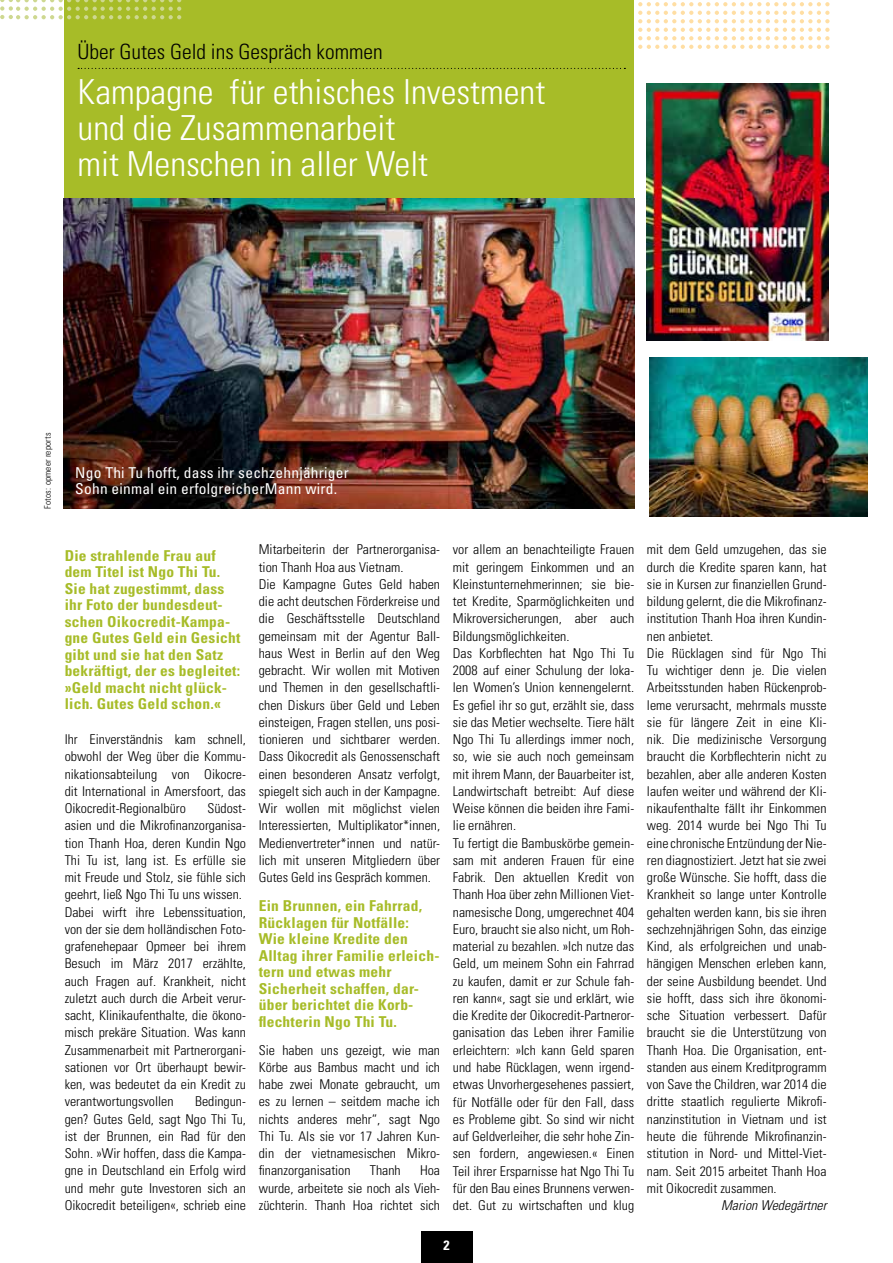
<style>
.page{position:relative;width:893px;height:1263px;background:#fff}
.page>*{position:absolute;margin:0;border:0;box-sizing:border-box;transform-origin:0 0}
.oik_h1{font:300 condensed 34.5px/36px "Univers";color:#fff}
.oik_h2{font:300 condensed 21px "Univers";color:#000}
.oik_h3{font:700 condensed 15px/16.5px "Univers";letter-spacing:.015em;color:#a7bc28}
.bildunterschrift{font:condensed 15px/16.5px "Univers";letter-spacing:.015em;color:#fff}
.oik_body_1st{font:300 condensed 13.5px/17.2px "Univers";color:#000;text-align:justify}
.oik_body_1st-2{font:italic 300 condensed 13.5px "Univers";color:#000}
.Seitenzahl{font:700 condensed 13.5px "Univers";color:#fff}
.bildnachweis{font:300 condensed 9px "Univers";letter-spacing:.015em;color:#000}
</style>
<div class="page">
<svg style="left:638px;top:2px;width:191px;height:47px"></svg>
<div style="left:65px;top:0;width:569px;height:208px;background:#a7bc28"></div>
<svg style="left:78px;top:68px;width:547px;height:1px"></svg>
<svg style="left:0;top:0;width:181px;height:19px"></svg>
<img style="left:63px;top:198px;width:571px;height:311px">
<img style="left:647px;top:84px;width:181px;height:256px">
<img style="left:650px;top:357px;width:217px;height:160px">
<div style="left:421px;top:1231px;width:51px;height:32px;background:#000"></div>
<p class="oik_h2" style="left:78px;top:39px;width:307px">Über Gutes Geld ins Gespräch kommen</p>
<p class="oik_h1" style="left:78px;top:74px;width:469px">Kampagne für ethisches Investment und die Zusammenarbeit<br>mit Menschen in aller Welt</p>
<p class="bildnachweis" style="left:42px;top:509px;width:77px;rotate:-90deg">Fotos: opmeer reports</p>
<p class="bildunterschrift" style="left:75px;top:464px;width:275px">Ngo Thi Tu hofft, dass ihr sechzehnjähriger<br>Sohn einmal ein erfolgreicherMann wird.</p>
<p class="oik_h3" style="left:65px;top:547px;width:177px">Die strahlende Frau auf dem Titel ist Ngo Thi Tu.<br>Sie hat zugestimmt, dass ihr Foto der bundesdeut&shy;schen Oikocredit-Kampa&shy;gne Gutes Geld ein Gesicht gibt und sie hat den Satz bekräftigt, der es begleitet: »Geld macht nicht glück&shy;lich. Gutes Geld schon.«</p>
<p class="oik_body_1st" style="left:65px;top:731px;width:183px">Ihr Einverständnis kam schnell, obwohl der Weg über die Kommu&shy;nikationsabteilung von Oikocre&shy;dit International in Amersfoort, das Oikocredit-Regionalbüro</p>
<p class="oik_body_1st" style="left:65px;top:800px;width:183px;text-indent:143px">Südost&shy;asien und die Mikrofinanzorganisa&shy;tion Thanh Hoa, deren Kundin Ngo Thi Tu ist, lang ist. Es erfülle sie mit Freude und Stolz, sie fühle sich geehrt, ließ Ngo Thi Tu uns wissen.</p>
<p class="oik_body_1st" style="left:65px;top:903px;width:183px">Dabei wirft ihre Lebenssituation, von der sie dem holländischen Foto&shy;grafenehepaar Opmeer bei ihrem Besuch im März 2017 erzählte, auch Fragen auf. Krankheit, nicht zuletzt auch durch die Arbeit verur&shy;sacht, Klinikaufenthalte, die ökono&shy;misch prekäre Situation. Was kann Zusammenarbeit mit Partnerorgani&shy;sationen vor Ort überhaupt bewir&shy;ken, was bedeutet da ein Kredit zu verantwortungsvollen</p>
<p class="oik_body_1st" style="left:65px;top:1093px;width:183px;text-indent:130px">Bedingun&shy;gen? Gutes Geld, sagt Ngo Thi Tu, ist der Brunnen, ein Rad für den Sohn. »Wir hoffen, dass die Kampa&shy;gne in Deutschland ein Erfolg wird und mehr gute Investoren sich an Oikocredit beteiligen«, schrieb eine</p>
<p class="oik_body_1st" style="left:259px;top:541px;width:183px">Mitarbeiterin der Partnerorganisa&shy;tion Thanh Hoa aus Vietnam.</p>
<p class="oik_body_1st" style="left:259px;top:575px;width:183px">Die Kampagne Gutes Geld haben die acht deutschen Förderkreise und die Geschäftsstelle Deutschland gemeinsam mit der Agentur Ball&shy;haus West in Berlin auf den Weg gebracht. Wir wollen mit Motiven und Themen in den gesellschaftli&shy;chen Diskurs über Geld und Leben einsteigen, Fragen stellen, uns posi&shy;tionieren und sichtbarer werden.<br>Dass Oikocredit als Genossenschaft einen besonderen Ansatz verfolgt, spiegelt sich auch in der Kampagne.<br>Wir wollen mit möglichst vielen Interessierten, Multiplikator*innen, Medienvertreter*innen und natür&shy;lich mit unseren Mitgliedern über Gutes Geld ins Gespräch kommen.</p>
<p class="oik_h3" style="left:259px;top:898px;width:182px">Ein Brunnen, ein Fahrrad,<br>Rücklagen für Notfälle:<br>Wie kleine Kredite den<br>Alltag ihrer Familie erleich&shy;tern und etwas mehr<br>Sicherheit schaffen, dar&shy;über berichtet die Korb&shy;flechterin Ngo Thi Tu.</p>
<p class="oik_body_1st" style="left:259px;top:1041px;width:183px">Sie haben uns gezeigt, wie man Körbe aus Bambus macht und ich habe zwei Monate gebraucht, um es zu lernen – seitdem mache ich nichts anderes mehr“, sagt Ngo Thi Tu. Als sie vor 17 Jahren Kun&shy;din der vietnamesischen Mikro&shy;finanzorganisation</p>
<p class="oik_body_1st" style="left:259px;top:1162px;width:183px;text-indent:161px">Hoa wurde, arbeitete sie noch als Vieh&shy;züchterin. Thanh Hoa richtet sich</p>
<p class="oik_body_1st" style="left:370px;top:1162px;width:32px">Thanh</p>
<p class="oik_body_1st" style="left:453px;top:541px;width:183px">vor allem an benachteiligte Frauen mit geringem Einkommen und an Kleinstunternehmerinnen; sie bie&shy;tet Kredite, Sparmöglichkeiten und Mikroversicherungen, aber auch Bildungsmöglichkeiten.</p>
<p class="oik_body_1st" style="left:453px;top:644px;width:183px">Das Korbflechten hat Ngo Thi Tu 2008 auf einer Schulung der loka&shy;len Women’s Union kennengelernt.<br>Es gefiel ihr so gut, erzählt sie, dass sie das Metier wechselte. Tiere hält Ngo Thi Tu allerdings immer noch, so, wie sie auch noch gemeinsam mit ihrem Mann, der Bauarbeiter ist, Landwirtschaft betreibt: Auf diese Weise können die beiden ihre Fami&shy;lie ernähren.</p>
<p class="oik_body_1st" style="left:453px;top:834px;width:183px">Tu fertigt die Bambuskörbe gemein&shy;sam mit anderen Frauen für eine Fabrik. Den aktuellen Kredit von Thanh Hoa über zehn Millionen Viet&shy;namesische Dong, umgerechnet 404<br>Euro, braucht sie also nicht, um Roh&shy;material zu bezahlen. »Ich nutze das Geld, um meinem Sohn ein Fahrrad zu kaufen, damit er zur Schule fah&shy;ren kann«, sagt sie und erklärt, wie die Kredite der Oikocredit-Partneror&shy;ganisation das Leben ihrer Familie erleichtern: »Ich kann Geld sparen und habe Rücklagen, wenn irgend&shy;etwas Unvorhergesehenes passiert, für Notfälle oder für den Fall, dass es Probleme gibt. So sind wir nicht auf Geldverleiher, die sehr hohe Zin&shy;sen fordern, angewiesen.« Einen Teil ihrer Ersparnisse hat Ngo Thi Tu für den Bau eines Brunnens verwen&shy;det. Gut zu wirtschaften und klug</p>
<p class="Seitenzahl" style="left:443px;top:1237px;width:8px">2</p>
<p class="oik_body_1st" style="left:647px;top:541px;width:181px">mit dem Geld umzugehen, das sie durch die Kredite sparen kann, hat sie in Kursen zur finanziellen Grund&shy;bildung gelernt, die die Mikrofinanz&shy;institution Thanh Hoa ihren Kundin&shy;nen anbietet.</p>
<p class="oik_body_1st" style="left:647px;top:644px;width:181px">Die Rücklagen sind für Ngo Thi Tu wichtiger denn je. Die vielen Arbeitsstunden haben Rückenprob&shy;leme verursacht, mehrmals musste sie für längere Zeit in eine Kli&shy;nik. Die medizinische Versorgung braucht die Korbflechterin nicht zu bezahlen, aber alle anderen Kosten laufen weiter und während der Kli&shy;nikaufenthalte fällt ihr Einkommen weg. 2014 wurde bei Ngo Thi Tu eine chronische Entzündung der Nie&shy;ren diagnostiziert. Jetzt hat sie zwei große Wünsche. Sie hofft, dass die Krankheit so lange unter Kontrolle gehalten werden kann, bis sie ihren sechzehnjährigen Sohn, das einzige Kind, als erfolgreichen und unab&shy;hängigen Menschen erleben kann, der seine Ausbildung beendet. Und sie hofft, dass sich ihre ökonomi&shy;sche Situation verbessert. Dafür braucht sie die Unterstützung von Thanh Hoa. Die Organisation, ent&shy;standen aus einem Kreditprogramm von Save the Children, war 2014 die dritte staatlich regulierte Mikrofi&shy;nanzinstitution in Vietnam und ist heute die führende Mikrofinanzin&shy;stitution in Nord- und Mittel-Viet&shy;nam. Seit 2015 arbeitet Thanh Hoa mit Oikocredit zusammen.</p>
<p class="oik_body_1st-2" style="left:721px;top:1197px;width:107px">Marion Wedegärtner</p>
</div>
